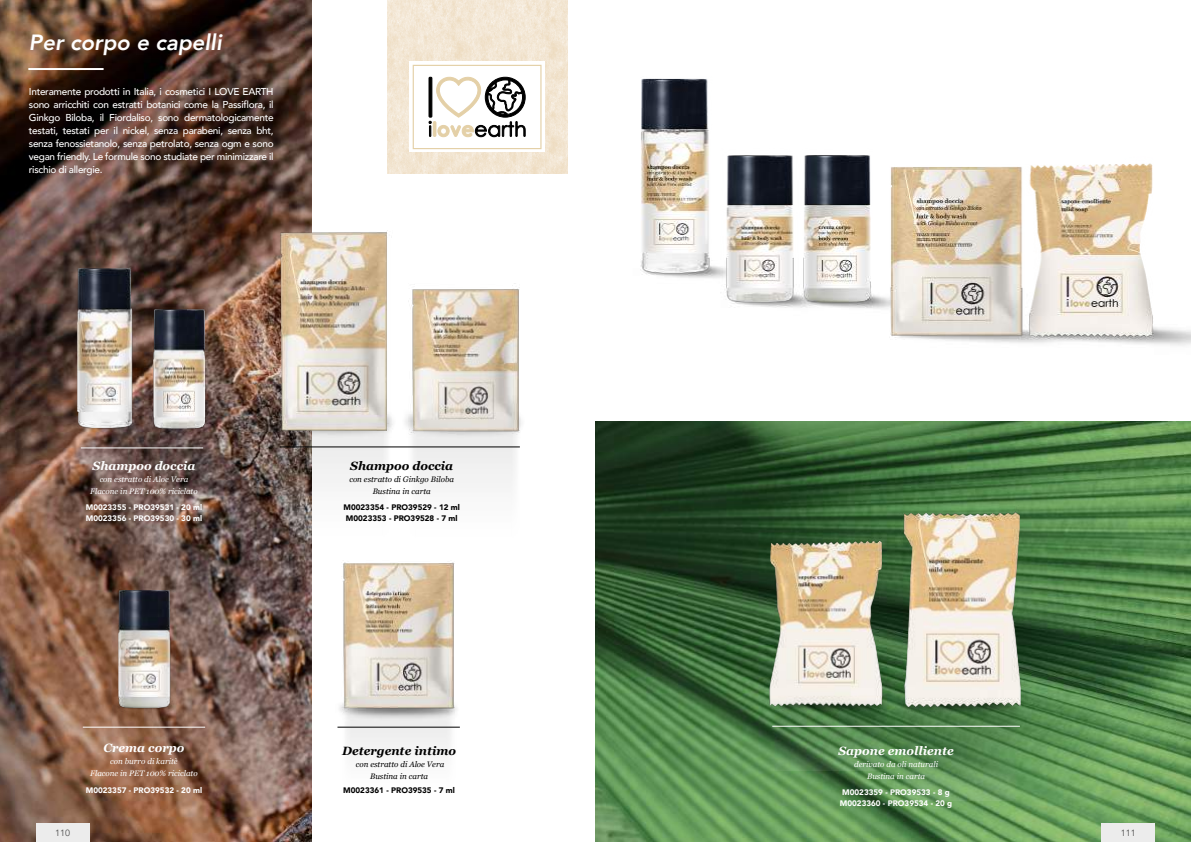
<style>
.page{position:relative;width:1191px;height:842px;background:#fff}
.page>*{position:absolute;margin:0;border:0;box-sizing:border-box;transform-origin:0 0}
.t1{font:italic 800 22px "Avenir";color:#fff}
.t2{font:italic 700 12px "Georgia";color:#fff}
.t3{font:italic 700 12px "Georgia";color:#000}
.t4{font:500 10px/13px "Avenir";letter-spacing:-.03em;color:#fff;text-align:justify}
.t5{font:9px "Avenir";color:#4e4e4e}
.t6{font:italic 8px/12px "Georgia";color:#fff;text-align:center}
.t7{font:900 8px/11px "Avenir";color:#fff}
.t8{font:italic 8px/12px "Georgia";color:#000;text-align:center}
.t9{font:900 8px/11px "Avenir";color:#000}
</style>
<div class="page">
<img style="left:595px;top:421px;width:596px;height:421px">
<img style="left:769px;top:718px;width:121px;height:53px">
<img style="left:894px;top:718px;width:129px;height:82px">
<img style="left:892px;top:498px;width:139px;height:220px">
<img style="left:755px;top:537px;width:137px;height:181px">
<hr style="left:772px;top:726px;width:248px;height:1px;background:#fff">
<img style="left:640px;top:78px;width:551px;height:268px">
<div style="left:1101px;top:823px;width:54px;height:19px;background:#ececec"></div>
<img style="left:0;top:0;width:311px;height:842px">
<img style="left:272px;top:408px;width:123px;height:148px">
<img style="left:105px;top:697px;width:78px;height:102px">
<img style="left:387px;top:0;width:180px;height:173px">
<img style="left:110px;top:587px;width:67px;height:125px">
<img style="left:335px;top:554px;width:124px;height:162px">
<div style="left:409px;top:62px;width:136px;height:90px;background:#fff"></div>
<svg style="left:428px;top:76px;width:98px;height:61px"></svg>
<div style="left:413px;top:65px;width:128px;height:84px;border:1px solid #e4d0a7"></div>
<hr style="left:28px;top:68px;width:76px;height:2px;background:#fff">
<img style="left:65px;top:416px;width:74px;height:102px">
<img style="left:139px;top:416px;width:79px;height:102px">
<img style="left:71px;top:262px;width:66px;height:173px">
<img style="left:148px;top:304px;width:62px;height:128px">
<hr style="left:81px;top:447px;width:122px;height:1px;background:#fff">
<img style="left:273px;top:224px;width:122px;height:210px">
<img style="left:408px;top:285px;width:116px;height:150px">
<hr style="left:280px;top:446px;width:240px;height:1px;background:#000">
<hr style="left:83px;top:727px;width:122px;height:1px;background:#fff">
<hr style="left:337px;top:727px;width:123px;height:1px;background:#000">
<div style="left:36px;top:823px;width:53px;height:19px;background:#ececec"></div>
<h1 class="t1" style="left:29px;top:30px;width:194px">Per corpo e capelli</h1>
<p class="t4" style="left:29px;top:85px;width:246px">Interamente prodotti in Italia, i cosmetici I LOVE EARTH sono arricchiti con estratti botanici come la Passiflora, il Ginkgo Biloba, il Fiordaliso, sono dermatologicamente testati, testati per il nickel, senza parabeni, senza bht, senza fenossietanolo, senza petrolato, senza ogm e sono vegan friendly. Le formule sono studiate per minimizzare il rischio di allergie.</p>
<p class="t2" style="left:92px;top:458px;width:104px">Shampoo doccia</p>
<p class="t6" style="left:90px;top:473px;width:109px">con estratto di Aloe Vera<br>Flacone in PET 100% riciclato</p>
<p class="t7" style="left:86px;top:501px;width:118px">M0023355 - PRO39531 - 20 ml<br>M0023356 - PRO39530 - 30 ml</p>
<p class="t5" style="left:55px;top:827px;width:17px">110</p>
<p class="t2" style="left:104px;top:740px;width:82px">Crema corpo</p>
<p class="t6" style="left:90px;top:755px;width:109px">con burro di karitè<br>Flacone in PET 100% riciclato</p>
<p class="t7" style="left:86px;top:784px;width:118px">M0023357 - PRO39532 - 20 ml</p>
<p class="t3" style="left:350px;top:458px;width:104px">Shampoo doccia</p>
<p class="t8" style="left:349px;top:473px;width:106px">con estratto di Ginkgo Biloba<br>Bustina in carta</p>
<p class="t9" style="left:343px;top:501px;width:118px">M0023354 - PRO39529 - 12 ml<br>M0023353 - PRO39528 - 7 ml</p>
<p class="t3" style="left:342px;top:743px;width:116px">Detergente intimo</p>
<p class="t8" style="left:356px;top:758px;width:90px">con estratto di Aloe Vera<br>Bustina in carta</p>
<p class="t9" style="left:343px;top:785px;width:113px">M0023361 - PRO39535 - 7 ml</p>
<p class="t2" style="left:838px;top:743px;width:117px">Sapone emolliente</p>
<p class="t6" style="left:854px;top:758px;width:85px">derivato da oli naturali<br>Bustina in carta</p>
<p class="t7" style="left:840px;top:786px;width:114px">M0023359 - PRO39533 - 8 g<br>M0023360 - PRO39534 - 20 g</p>
<p class="t5" style="left:1120px;top:827px;width:17px">111</p>
</div>
